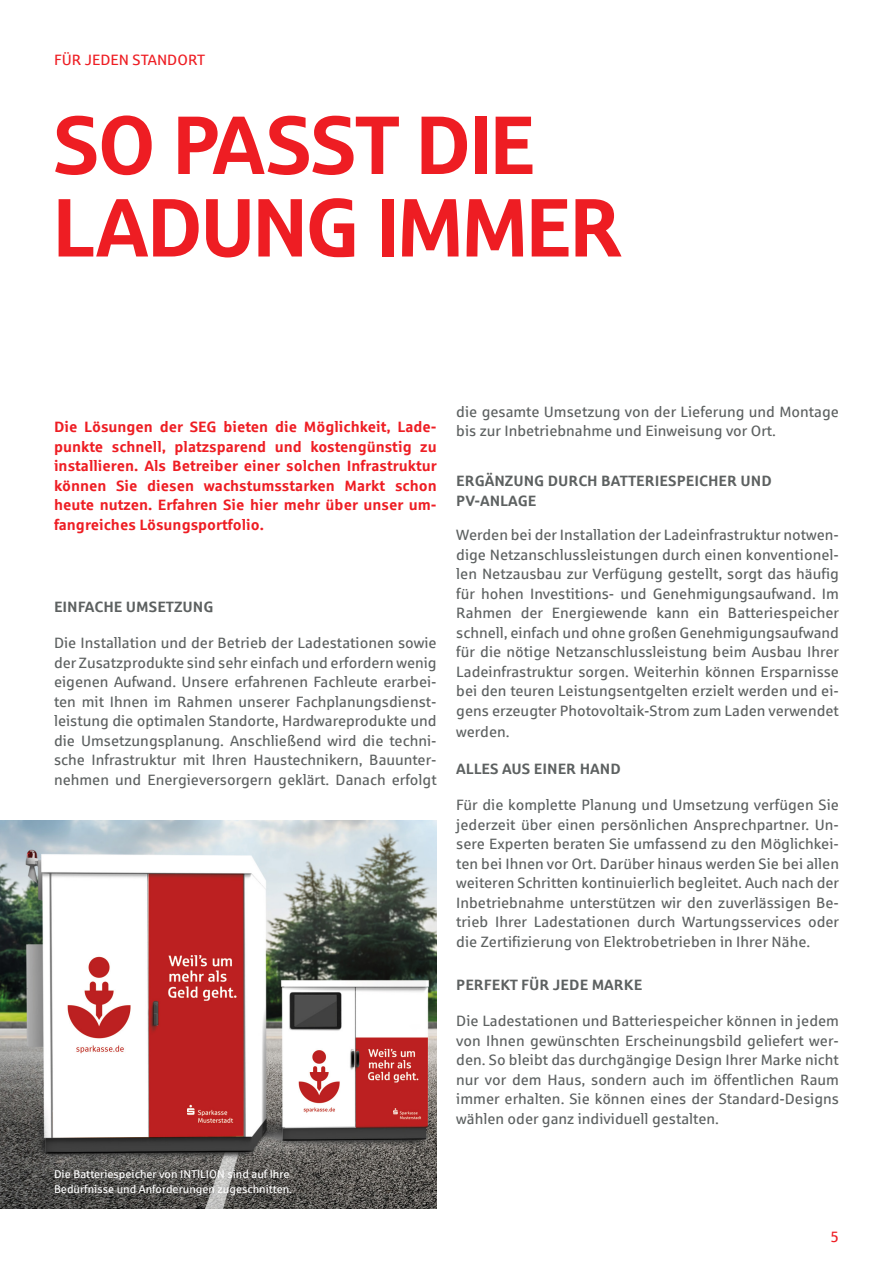
<style>
.page{position:relative;width:893px;height:1263px;background:#fff}
.page>*{position:absolute;margin:0;border:0;box-sizing:border-box;transform-origin:0 0}
.Headline_minimal{font:82.5px/82.5px "Sparkasse Head";color:#ee1d23}
.Fliesstext{font:15px/19.5px "Sparkasse Rg";color:#5d6161;text-align:justify}
.Zwischentitel{font:15px/19.5px "Sparkasse Rg";color:#5d6161;text-align:justify}
.Fliesstext-2{font:700 15px/19.5px "Sparkasse Rg";color:#ee1d23;text-align:justify}
.Zwischentitel-2{font:700 15px/19.5px "Sparkasse Rg";color:#5d6161}
.Bildunterschrift{font:15px "Sparkasse Rg";color:#ee1d23}
.Bildunterschrift-2{font:11.25px/15px "Sparkasse Rg";color:#fff}
</style>
<div class="page">
<img style="left:0;top:821px;width:437px;height:388px">
<p class="Bildunterschrift" style="left:54px;top:51px;width:153px">FÜR JEDEN STANDORT</p>
<p class="Headline_minimal" style="left:54px;top:101px;width:570px">SO PASST DIE<br>LADUNG IMMER</p>
<p class="Fliesstext-2" style="left:54px;top:416px;width:384px">Die Lösungen der SEG bieten die Möglichkeit, Lade&shy;punkte schnell, platzsparend und kostengünstig zu installieren. Als Betreiber einer solchen Infrastruktur können Sie diesen wachstumsstarken Markt schon heute nutzen. Erfahren Sie hier mehr über unser um&shy;fangreiches Lösungsportfolio.</p>
<p class="Zwischentitel-2" style="left:54px;top:596px;width:161px">EINFACHE UMSETZUNG</p>
<p class="Fliesstext" style="left:54px;top:633px;width:384px">Die Installation und der Betrieb der Ladestationen sowie der Zusatzprodukte sind sehr einfach und erfordern wenig eigenen Aufwand. Unsere erfahrenen Fachleute erarbei&shy;ten mit Ihnen im Rahmen unserer Fachplanungsdienst&shy;leistung die optimalen Standorte, Hardwareprodukte und die Umsetzungsplanung. Anschließend wird die techni&shy;sche Infrastruktur mit Ihren Haustechnikern, Bauunter&shy;nehmen und Energieversorgern geklärt. Danach erfolgt</p>
<p class="Bildunterschrift-2" style="left:54px;top:1167px;width:240px">Die Batteriespeicher von INTILION sind auf Ihre<br>Bedürfnisse und Anforderungen zugeschnitten.</p>
<p class="Fliesstext" style="left:456px;top:402px;width:384px">die gesamte Umsetzung von der Lieferung und Montage bis zur Inbetriebnahme und Einweisung vor Ort.</p>
<p class="Zwischentitel-2" style="left:456px;top:470px;width:317px">ERGÄNZUNG DURCH BATTERIESPEICHER UND<br>PV-ANLAGE</p>
<p class="Zwischentitel" style="left:456px;top:525px;width:384px">Werden bei der Installation der Ladeinfrastruktur notwen&shy;dige Netzanschlussleistungen durch einen konventionel&shy;len Netzausbau zur Verfügung gestellt, sorgt das häufig für hohen Investitions- und Genehmigungsaufwand. Im Rahmen der Energiewende kann ein Batteriespeicher schnell, einfach und ohne großen Genehmigungsaufwand für die nötige Netzanschlussleistung beim Ausbau Ihrer Ladeinfrastruktur sorgen. Weiterhin können Ersparnisse bei den teuren Leistungsentgelten erzielt werden und ei&shy;gens erzeugter Photovoltaik-Strom zum Laden verwendet</p>
<p class="Zwischentitel" style="left:456px;top:722px;width:55px">werden.</p>
<p class="Zwischentitel-2" style="left:456px;top:758px;width:166px">ALLES AUS EINER HAND</p>
<p class="Fliesstext" style="left:456px;top:795px;width:384px">Für die komplette Planung und Umsetzung verfügen Sie jederzeit über einen persönlichen Ansprechpartner. Un&shy;sere Experten beraten Sie umfassend zu den Möglichkei&shy;ten bei Ihnen vor Ort. Darüber hinaus werden Sie bei allen weiteren Schritten kontinuierlich begleitet. Auch nach der Inbetriebnahme unterstützen wir den zuverlässigen Be&shy;trieb Ihrer Ladestationen durch Wartungsservices oder die Zertifizierung von Elektrobetrieben in Ihrer Nähe.</p>
<p class="Zwischentitel-2" style="left:456px;top:974px;width:188px">PERFEKT FÜR JEDE MARKE</p>
<p class="Fliesstext" style="left:456px;top:1011px;width:384px">Die Ladestationen und Batteriespeicher können in jedem von Ihnen gewünschten Erscheinungsbild geliefert wer&shy;den. So bleibt das durchgängige Design Ihrer Marke nicht nur vor dem Haus, sondern auch im öffentlichen Raum immer erhalten. Sie können eines der Standard-Designs wählen oder ganz individuell gestalten.</p>
<p class="Bildunterschrift" style="left:830px;top:1228px;width:10px">5</p>
</div>
